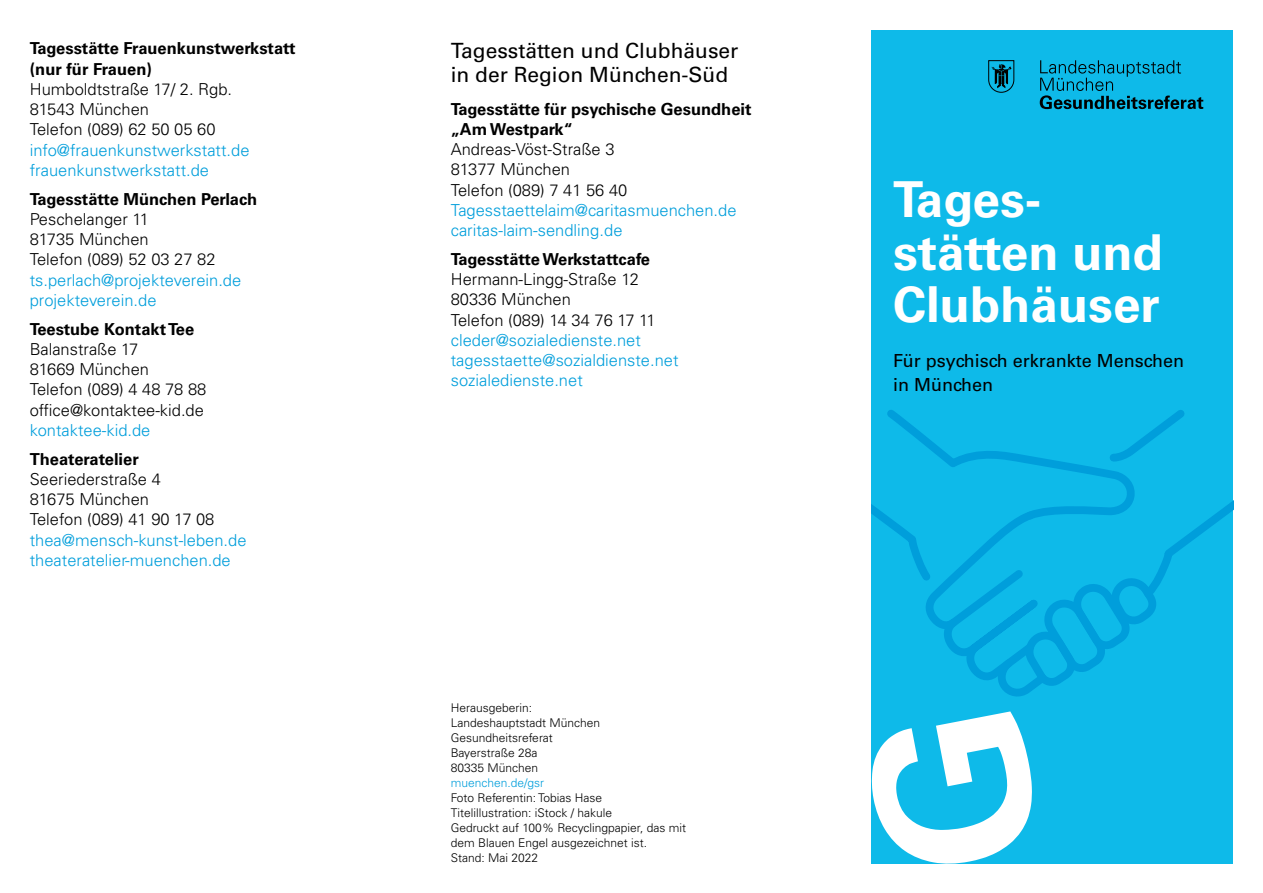
<style>
.page{position:relative;width:1263px;height:893px;background:#fff}
.page>*{position:absolute;margin:0;border:0;box-sizing:border-box;transform-origin:0 0}
.t1{font:700 49.5px/52.5px "Univers LT Pro 65";color:#fff}
.t2{font:21px/24px "Univers LT Pro 55 Roman";color:#000}
.t3{font:18px/24px "Univers LT Pro 55 Roman";color:#000}
.t4{font:300 16.5px/20.2px "Univers LT Pro 45";color:#000}
.t5{font:300 16.5px/20.2px "Univers LT Pro 45";color:#009edb}
.t6{font:700 16.5px/20.2px "Univers LT Pro 65";color:#000}
.t7{font:300 12px/15px "Univers LT Pro 45";color:#000}
.t8{font:300 12px "Univers LT Pro 45";color:#009edb}
</style>
<div class="page">
<div style="left:872px;top:30px;width:361px;height:833px;background:#0ebae9"></div>
<svg style="left:872px;top:410px;width:361px;height:287px"></svg>
<svg style="left:988px;top:60px;width:26px;height:33px"></svg>
<svg style="left:1040px;top:60px;width:163px;height:49px"></svg>
<svg style="left:871px;top:711px;width:161px;height:153px"></svg>
<p class="t6" style="left:30px;top:38px;width:267px">Tagesstätte Frauenkunstwerkstatt (nur für Frauen)</p>
<p class="t4" style="left:30px;top:79px;width:204px">Humboldtstraße 17/ 2. Rgb.<br>81543 München<br>Telefon (089) 62 50 05 60</p>
<p class="t5" style="left:30px;top:139px;width:221px">info@frauenkunstwerkstatt.de frauenkunstwerkstatt.de</p>
<p class="t6" style="left:30px;top:188px;width:229px">Tagesstätte München Perlach</p>
<p class="t4" style="left:30px;top:208px;width:187px">Peschelanger 11<br>81735 München<br>Telefon (089) 52 03 27 82</p>
<p class="t5" style="left:30px;top:269px;width:213px">ts.perlach@projekteverein.de projekteverein.de</p>
<p class="t6" style="left:30px;top:318px;width:166px">Teestube Kontakt Tee</p>
<p class="t4" style="left:30px;top:338px;width:178px">Balanstraße 17<br>81669 München<br>Telefon (089) 4 48 78 88 office@kontaktee-kid.de</p>
<p class="t5" style="left:30px;top:419px;width:122px">kontaktee-kid.de</p>
<p class="t6" style="left:30px;top:448px;width:111px">Theateratelier</p>
<p class="t4" style="left:30px;top:468px;width:186px">Seeriederstraße 4<br>81675 München<br>Telefon (089) 41 90 17 08</p>
<p class="t5" style="left:30px;top:529px;width:218px">thea@mensch-kunst-leben.de theateratelier-muenchen.de</p>
<p class="t2" style="left:451px;top:37px;width:289px">Tagesstätten und Clubhäuser in der Region München-Süd</p>
<p class="t6" style="left:451px;top:98px;width:302px">Tagesstätte für psychische Gesundheit „Am Westpark“</p>
<p class="t4" style="left:451px;top:139px;width:178px">Andreas-Vöst-Straße 3<br>81377 München<br>Telefon (089) 7 41 56 40</p>
<p class="t5" style="left:451px;top:200px;width:287px">Tagesstaettelaim@caritasmuenchen.de caritas-laim-sendling.de</p>
<p class="t6" style="left:451px;top:248px;width:201px">Tagesstätte Werkstattcafe</p>
<p class="t4" style="left:451px;top:269px;width:206px">Hermann-Lingg-Straße 12<br>80336 München<br>Telefon (089) 14 34 76 17 11</p>
<p class="t5" style="left:451px;top:330px;width:229px">cleder@sozialedienste.net tagesstaette@sozialdienste.net sozialedienste.net</p>
<p class="t7" style="left:451px;top:699px;width:151px">Herausgeberin:<br>Landeshauptstadt München<br>Gesundheitsreferat<br>Bayerstraße 28a<br>80335 München</p>
<p class="t8" style="left:451px;top:774px;width:95px">muenchen.de/gsr</p>
<p class="t7" style="left:451px;top:789px;width:237px">Foto Referentin: Tobias Hase<br>Titelillustration: iStock / hakule<br>Gedruckt auf 100% Recyclingpapier, das mit dem Blauen Engel ausgezeichnet ist.<br>Stand: Mai 2022</p>
<h1 class="t1" style="left:893px;top:171px;width:272px">Tages&shy;stätten und<br>Clubhäuser</h1>
<p class="t3" style="left:893px;top:348px;width:292px">Für psychisch erkrankte Menschen in München</p>
</div>
